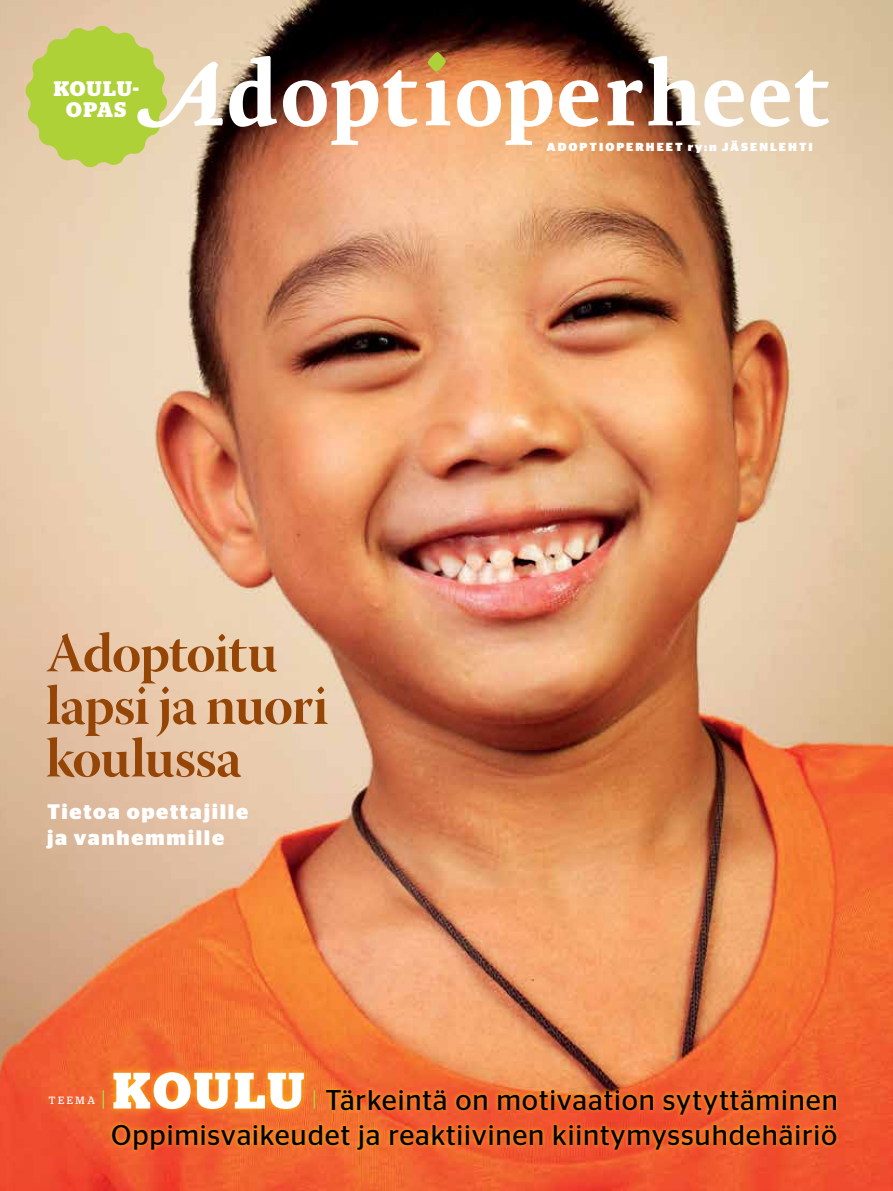
<style>
.page{position:relative;width:893px;height:1191px;background:#fff}
.page>*{position:absolute;margin:0;border:0;box-sizing:border-box;transform-origin:0 0}
.t1{font:55.5px/52.5px "Warnock Pro Bold Disp";letter-spacing:-.02em;color:#954506}
.t2{font:28.5px/35.1px "Stag Sans";letter-spacing:.03em;color:#000}
.t3{font:700 21px/25.5px "Stag Sans";letter-spacing:.08em;color:#fff}
.t4{font:700 21px/21px "Stag";letter-spacing:.055em;color:#fff;text-align:center}
.t5{font:900 11.7px "Stag Sans";letter-spacing:.17em;color:#fff}
.t6{font:10.5px "Stag";color:#fff}
.s1{font-family:"Stag";font-weight:700;font-size:51px;color:#fff}
</style>
<div class="page">
<img style="left:0;top:0;width:893px;height:1191px">
<svg style="left:25px;top:26px;width:142px;height:141px;background:#bbcf55"></svg>
<svg style="left:137px;top:56px;width:692px;height:89px"></svg>
<svg style="left:428px;top:52px;width:18px;height:20px"></svg>
<svg style="left:103px;top:1090px;width:1px;height:18px"></svg>
<div style="left:322px;top:1085px;width:518px;height:33px;background:#ffd800;opacity:.7"></div>
<div style="left:104px;top:1063px;width:209px;height:55px;background:#ffd800;opacity:.75"></div>
<svg style="left:314px;top:1090px;width:1px;height:18px"></svg>
<div style="left:108px;top:1120px;width:732px;height:34px;background:#ffd800;opacity:.7"></div>
<p class="t4" style="left:54px;top:78px;width:87px">KOULU-<br>OPAS</p>
<h1 class="t1" style="left:46px;top:626px;width:284px">Adoptoitu lapsi ja nuori koulussa</h1>
<p class="t3" style="left:47px;top:799px;width:203px">Tietoa opettajille ja vanhemmille</p>
<p class="t5" style="left:547px;top:140px;width:267px">ADOPTIOPERHEET RY:N JÄSENLEHTI</p>
<p class="t6" style="left:49px;top:1094px;width:48px">TEEMA</p>
<p class="t2" style="left:111px;top:1081px;width:728px"><span class="s1">KOULU</span> Tärkeintä on motivaation sytyttäminen<br>Oppimisvaikeudet ja reaktiivinen kiintymyssuhdehäiriö</p>
</div>
